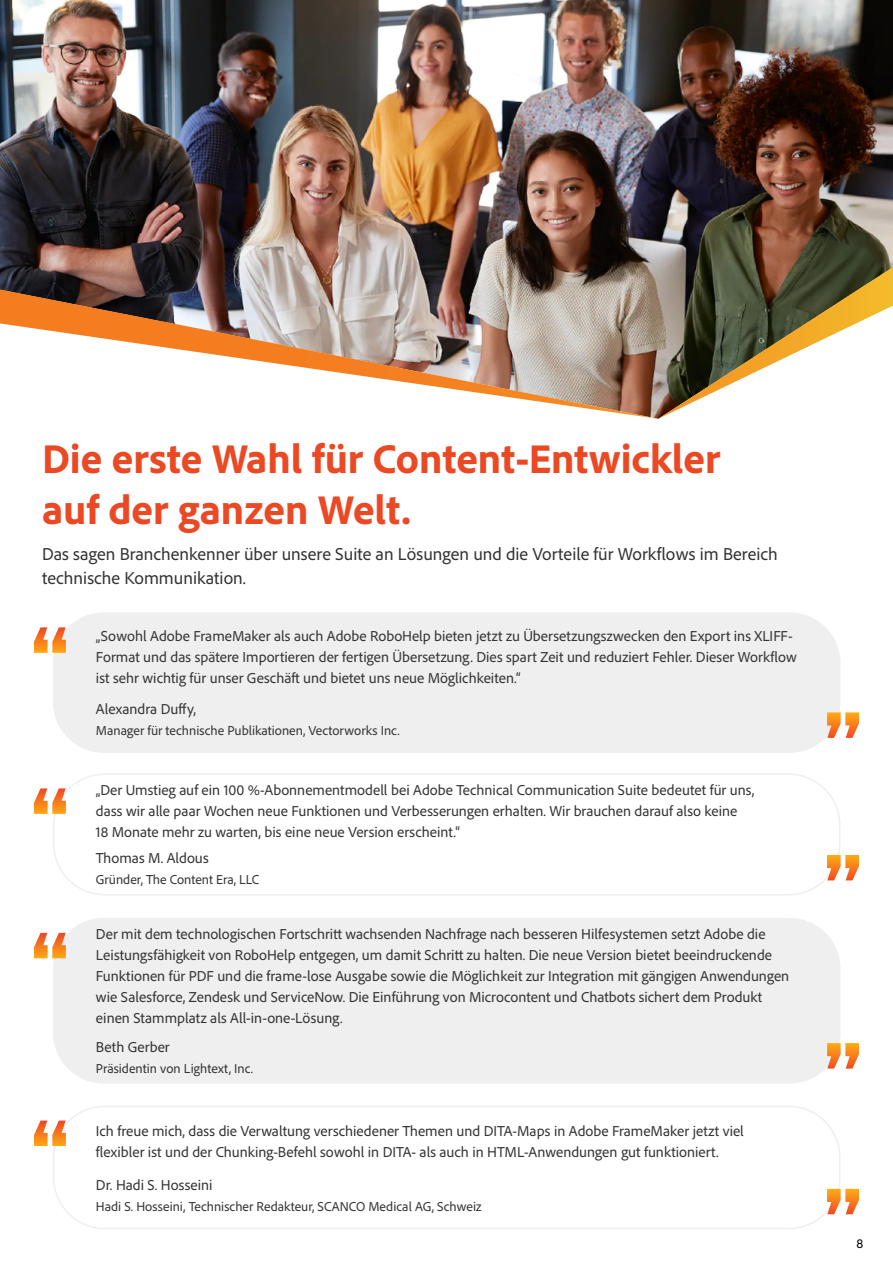
<style>
.page{position:relative;width:893px;height:1263px;background:#fff}
.page>*{position:absolute;margin:0;border:0;box-sizing:border-box;transform-origin:0 0}
.Heading_1{font:800 42px/50.4px "Adobe Clean";color:#ea4924}
.Body_12pt{font:18px/24px "Adobe Clean";color:#333}
.Body_10pt{font:15px/21px "Adobe Clean";color:#343433}
.Body_10pt-2{font:13.5px "Adobe Clean";color:#343433}
.t1{font:13.5px "Adobe Clean";color:#000}
</style>
<div class="page">
<img style="left:0;top:0;width:893px;height:290px">
<svg style="left:658px;top:267px;width:235px;height:152px"></svg>
<img style="left:0;top:290px;width:658px;height:129px">
<div style="left:53px;top:612px;width:787px;height:141px;background:#efefef;border-radius:51px"></div>
<div style="left:53px;top:773px;width:787px;height:122px;border:2px solid #efefef;border-radius:51px"></div>
<div style="left:53px;top:1105px;width:787px;height:124px;border:2px solid #efefef;border-radius:51px"></div>
<div style="left:53px;top:918px;width:787px;height:165px;background:#efefef;border-radius:51px"></div>
<svg style="left:34px;top:627px;width:32px;height:26px"></svg>
<svg style="left:34px;top:788px;width:32px;height:26px"></svg>
<svg style="left:34px;top:1120px;width:32px;height:26px"></svg>
<svg style="left:34px;top:933px;width:32px;height:25px"></svg>
<svg style="left:827px;top:712px;width:32px;height:26px"></svg>
<svg style="left:827px;top:855px;width:32px;height:25px"></svg>
<svg style="left:827px;top:1189px;width:32px;height:25px"></svg>
<svg style="left:827px;top:1043px;width:32px;height:25px"></svg>
<p class="Heading_1" style="left:42px;top:432px;width:680px">Die erste Wahl für Content-Entwickler auf der ganzen Welt.</p>
<p class="Body_12pt" style="left:42px;top:542px;width:737px">Das sagen Branchenkenner über unsere Suite an Lösungen und die Vorteile für Workflows im Bereich technische Kommunikation.</p>
<p class="Body_10pt" style="left:96px;top:625px;width:702px">„Sowohl Adobe FrameMaker als auch Adobe RoboHelp bieten jetzt zu Übersetzungszwecken den Export ins XLIFF-<br>Format und das spätere Importieren der fertigen Übersetzung. Dies spart Zeit und reduziert Fehler. Dieser Workflow ist sehr wichtig für unser Geschäft und bietet uns neue Möglichkeiten.“</p>
<p class="Body_10pt" style="left:96px;top:698px;width:102px">Alexandra Duffy,</p>
<p class="Body_10pt-2" style="left:96px;top:721px;width:305px">Manager für technische Publikationen, Vectorworks Inc.</p>
<p class="Body_10pt" style="left:96px;top:779px;width:660px">„Der Umstieg auf ein 100 %-Abonnementmodell bei Adobe Technical Communication Suite bedeutet für uns, dass wir alle paar Wochen neue Funktionen und Verbesserungen erhalten. Wir brauchen darauf also keine<br>18 Monate mehr zu warten, bis eine neue Version erscheint.“</p>
<p class="Body_10pt" style="left:96px;top:847px;width:114px">Thomas M. Aldous</p>
<p class="Body_10pt-2" style="left:96px;top:871px;width:165px">Gründer, The Content Era, LLC</p>
<p class="Body_10pt" style="left:96px;top:923px;width:695px">Der mit dem technologischen Fortschritt wachsenden Nachfrage nach besseren Hilfesystemen setzt Adobe die Leistungsfähigkeit von RoboHelp entgegen, um damit Schritt zu halten. Die neue Version bietet beeindruckende Funktionen für PDF und die frame-lose Ausgabe sowie die Möglichkeit zur Integration mit gängigen Anwendungen wie Salesforce, Zendesk und ServiceNow. Die Einführung von Microcontent und Chatbots sichert dem Produkt einen Stammplatz als All-in-one-Lösung.</p>
<p class="Body_10pt" style="left:96px;top:1036px;width:75px">Beth Gerber</p>
<p class="Body_10pt-2" style="left:96px;top:1059px;width:159px">Präsidentin von Lightext, Inc.</p>
<p class="Body_10pt" style="left:96px;top:1120px;width:649px">Ich freue mich, dass die Verwaltung verschiedener Themen und DITA-Maps in Adobe FrameMaker jetzt viel</p>
<p class="Body_10pt" style="left:96px;top:1141px;width:624px">flexibler ist und der Chunking-Befehl sowohl in DITA- als auch in HTML-Anwendungen gut funktioniert.</p>
<p class="Body_10pt" style="left:96px;top:1173px;width:118px">Dr. Hadi S. Hosseini</p>
<p class="Body_10pt-2" style="left:96px;top:1197px;width:387px">Hadi S. Hosseini, Technischer Redakteur, SCANCO Medical AG, Schweiz</p>
<p class="t1" style="left:856px;top:1235px;width:8px">8</p>
</div>
